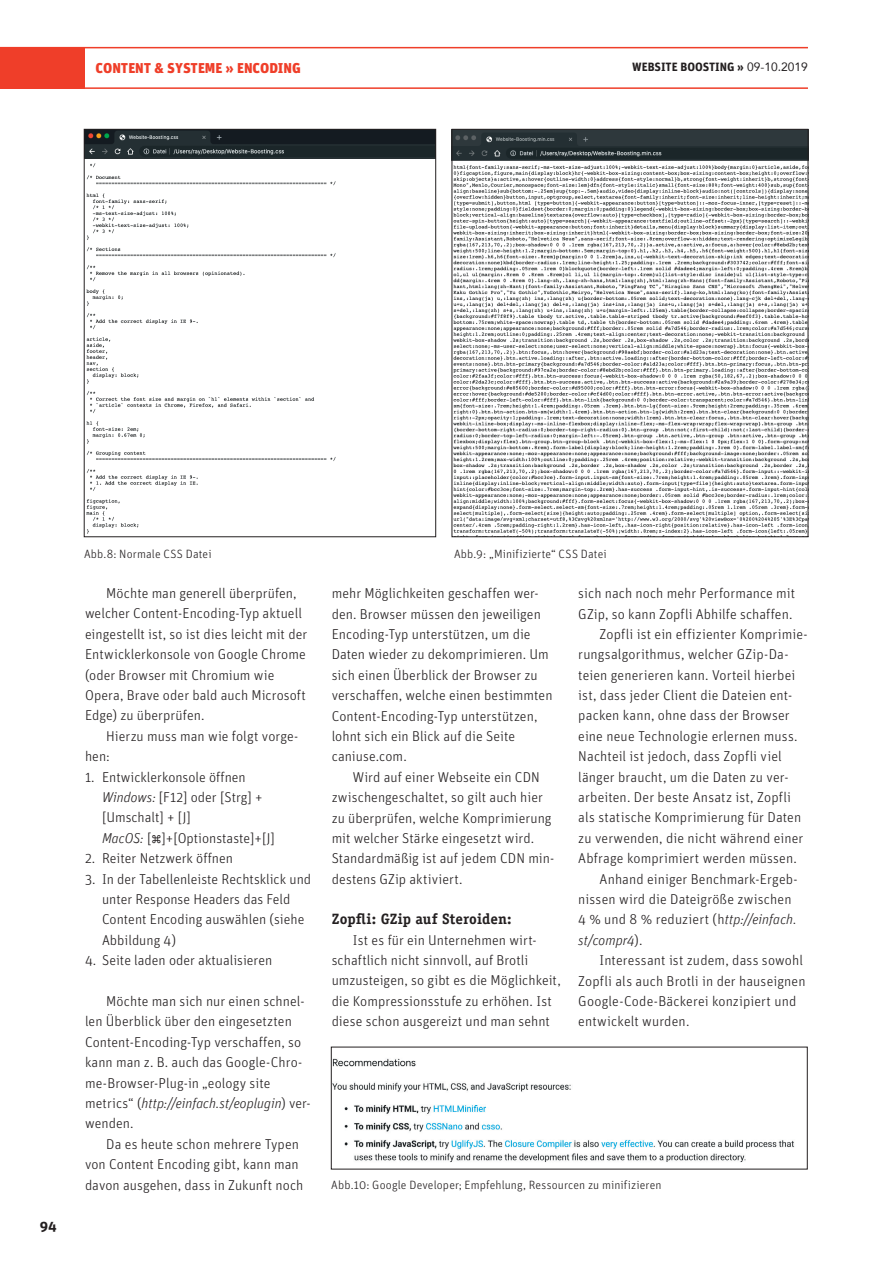
<style>
.page{position:relative;width:893px;height:1263px;background:#fff}
.page>*{position:absolute;margin:0;border:0;box-sizing:border-box;transform-origin:0 0}
.t1{font:700 15px "Officina Serif Std";letter-spacing:.005em;color:#231f20}
.t2{font:300 14.25px/20.4px "Unit";letter-spacing:.005em;color:#231f20}
.t3{font:900 14.25px "Unit";color:#ef3e29}
.t4{font:italic 300 14.25px "Unit";color:#231f20}
.t5{font:700 14.25px "Unit";color:#231f20}
.t6{font:300 12px "Unit";letter-spacing:.01em;color:#231f20}
.t7{font:700 12px "Unit";color:#231f20}
.s1{font-family:"Avenir";font-weight:400}
.s2{font-style:italic}
.s3{font-style:normal}
</style>
<div class="page">
<div style="left:0;top:47px;width:85px;height:41px;background:#ef3e29"></div>
<hr style="left:0;top:47px;width:808px;height:1px;background:#ef3e29">
<hr style="left:0;top:87px;width:808px;height:2px;background:#ef3e29">
<img style="left:86px;top:131px;width:348px;height:403px">
<div style="left:84px;top:129px;width:352px;height:408px;border:1px solid #231f20"></div>
<img style="left:454px;top:131px;width:352px;height:403px">
<div style="left:452px;top:129px;width:356px;height:408px;border:1px solid #231f20"></div>
<img style="left:333px;top:1058px;width:462px;height:105px">
<p class="t3" style="left:96px;top:59px;width:207px">CONTENT &amp; SYSTEME » ENCODING</p>
<p class="t7" style="left:632px;top:59px;width:177px">WEBSITE BOOSTING » <span class="s1">09-10.2019</span></p>
<p class="t5" style="left:40px;top:1216px;width:19px">94</p>
<p class="t6" style="left:84px;top:547px;width:129px">Abb.8: Normale CSS Datei</p>
<p class="t6" style="left:454px;top:547px;width:154px">Abb.9: „Minifizierte“ CSS Datei</p>
<p class="t2" style="left:85px;top:583px;width:224px;text-indent:21px">Möchte man generell überprüfen, welcher Content-Encoding-Typ aktuell eingestellt ist, so ist dies leicht mit der Entwicklerkonsole von Google Chrome (oder Browser mit Chromium wie Opera, Brave oder bald auch Microsoft Edge) zu überprüfen.</p>
<p class="t2" style="left:85px;top:725px;width:215px;text-indent:21px">Hierzu muss man wie folgt vorge&shy;hen:</p>
<p class="t2" style="left:102px;top:766px;width:174px;text-indent:-17px">1. Entwicklerkonsole öffnen<br><span class="s2">Windows:</span> [F12] oder [Strg] + [Umschalt] + [J]<br><span class="s2">MacOS:</span> [⌘]+[Optionstaste]+[J]</p>
<p class="t2" style="left:85px;top:848px;width:149px">2. Reiter Netzwerk öffnen</p>
<p class="t2" style="left:102px;top:868px;width:211px;text-indent:-17px">3. In der Tabellenleiste Rechtsklick und unter Response Headers das Feld<br>Content Encoding auswählen (siehe<br>Abbildung 4)</p>
<p class="t2" style="left:85px;top:950px;width:189px">4. Seite laden oder aktualisieren</p>
<p class="t2" style="left:85px;top:991px;width:227px;text-indent:21px">Möchte man sich nur einen schnel&shy;len Überblick über den eingesetzten Content-Encoding-Typ verschaffen, so kann man z. B. auch das Google-Chro&shy;me-Browser-Plug-in „eology site metrics“ (<span class="s2">http://einfach.st/eoplugin</span>) ver&shy;wenden.</p>
<p class="t2" style="left:85px;top:1133px;width:220px;text-indent:21px">Da es heute schon mehrere Typen von Content Encoding gibt, kann man davon ausgehen, dass in Zukunft noch</p>
<p class="t2" style="left:332px;top:583px;width:222px">mehr Möglichkeiten geschaffen wer&shy;den. Browser müssen den jeweiligen Encoding-Typ unterstützen, um die Daten wieder zu dekomprimieren. Um sich einen Überblick der Browser zu verschaffen, welche einen bestimmten Content-Encoding-Typ unterstützen, lohnt sich ein Blick auf die Seite caniuse.com.</p>
<p class="t2" style="left:332px;top:766px;width:224px;text-indent:21px">Wird auf einer Webseite ein CDN zwischengeschaltet, so gilt auch hier zu überprüfen, welche Komprimierung mit welcher Stärke eingesetzt wird.<br>Standardmäßig ist auf jedem CDN min&shy;destens GZip aktiviert.</p>
<p class="t1" style="left:332px;top:910px;width:182px">Zopfli: GZip auf Steroiden:</p>
<p class="t2" style="left:332px;top:929px;width:231px;text-indent:21px">Ist es für ein Unternehmen wirt&shy;schaftlich nicht sinnvoll, auf Brotli umzusteigen, so gibt es die Möglichkeit, die Kompressionsstufe zu erhöhen. Ist diese schon ausgereizt und man sehnt</p>
<p class="t2" style="left:578px;top:583px;width:218px">sich nach noch mehr Performance mit</p>
<p class="t2" style="left:578px;top:603px;width:216px">GZip, so kann Zopfli Abhilfe schaffen.</p>
<p class="t2" style="left:599px;top:624px;width:210px">Zopfli ist ein effizienter Komprimie-</p>
<p class="t2" style="left:578px;top:644px;width:212px">rungsalgorithmus, welcher GZip-Da-</p>
<p class="t2" style="left:578px;top:664px;width:218px">teien generieren kann. Vorteil hierbei</p>
<p class="t2" style="left:578px;top:685px;width:215px">ist, dass jeder Client die Dateien ent-</p>
<p class="t2" style="left:578px;top:705px;width:213px">packen kann, ohne dass der Browser</p>
<p class="t2" style="left:578px;top:726px;width:221px">eine neue Technologie erlernen muss.</p>
<p class="t2" style="left:578px;top:746px;width:205px">Nachteil ist jedoch, dass Zopfli viel</p>
<p class="t2" style="left:578px;top:766px;width:212px">länger braucht, um die Daten zu ver-</p>
<p class="t2" style="left:578px;top:787px;width:214px">arbeiten. Der beste Ansatz ist, Zopfli</p>
<p class="t2" style="left:578px;top:807px;width:224px">als statische Komprimierung für Daten</p>
<p class="t2" style="left:578px;top:827px;width:227px">zu verwenden, die nicht während einer</p>
<p class="t2" style="left:578px;top:848px;width:220px">Abfrage komprimiert werden müssen.</p>
<p class="t2" style="left:599px;top:868px;width:200px">Anhand einiger Benchmark-Ergeb-</p>
<p class="t2" style="left:578px;top:889px;width:215px">nissen wird die Dateigröße zwischen</p>
<p class="t2" style="left:578px;top:909px;width:220px">4 % und 8 % reduziert (h<span class="s2">ttp://einfach.</span></p>
<p class="t4" style="left:578px;top:932px;width:66px">st/compr4<span class="s3">).</span></p>
<p class="t2" style="left:599px;top:950px;width:205px">Interessant ist zudem, dass sowohl</p>
<p class="t2" style="left:578px;top:970px;width:229px">Zopfli als auch Brotli in der hauseignen</p>
<p class="t2" style="left:578px;top:991px;width:219px">Google-Code-Bäckerei konzipiert und</p>
<p class="t2" style="left:578px;top:1011px;width:113px">entwickelt wurden.</p>
<p class="t6" style="left:331px;top:1178px;width:332px">Abb.10: Google Developer; Empfehlung, Ressourcen zu minifizieren</p>
</div>
